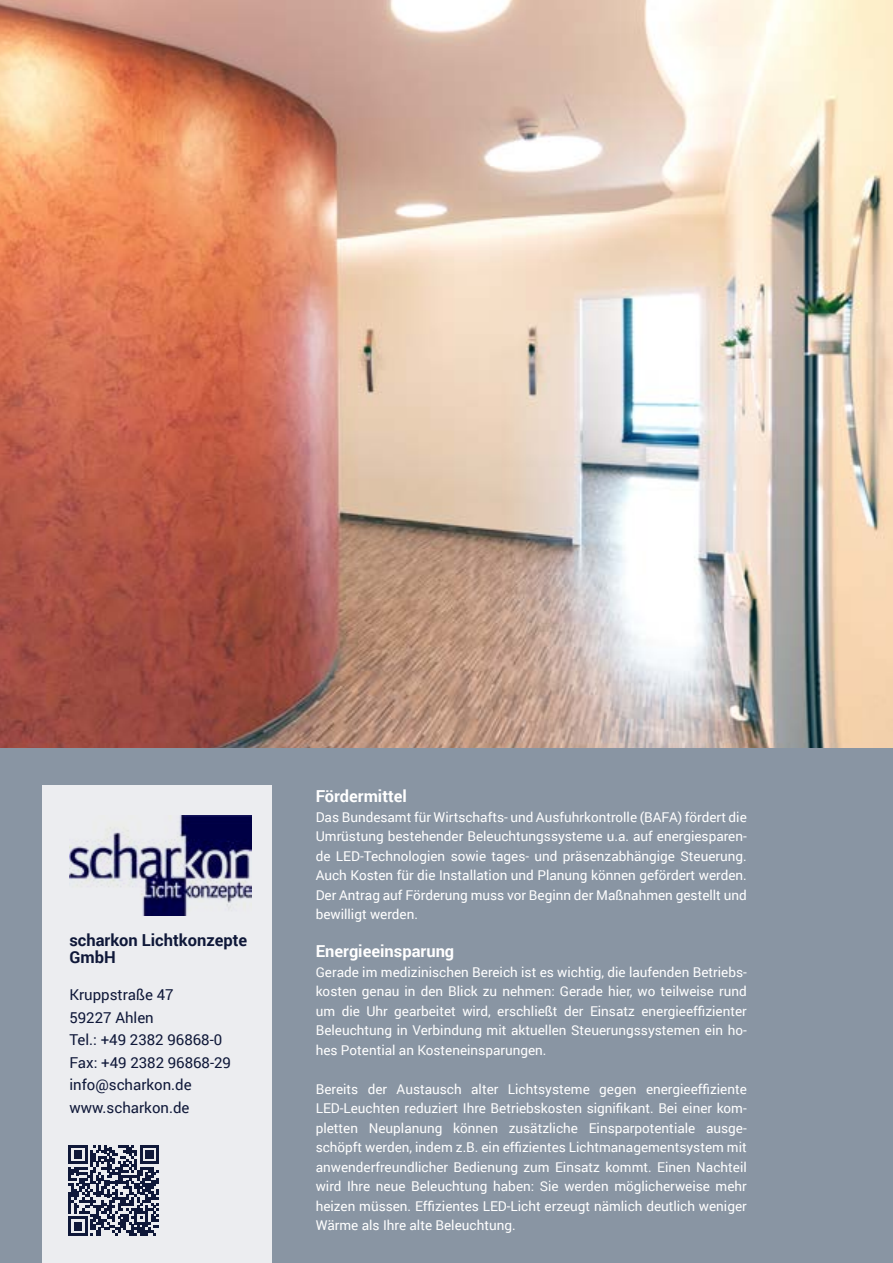
<style>
.page{position:relative;width:893px;height:1263px;background:#fff}
.page>*{position:absolute;margin:0;border:0;box-sizing:border-box;transform-origin:0 0}
.t1{font:700 16.5px "Roboto";color:#fff}
.t2{font:700 16.5px/16.5px "Roboto";color:#0f1839}
.t3{font:15px/22.5px "Roboto";color:#0f1839}
.t4{font:13.5px/19.5px "Roboto";color:#fff;text-align:justify}
</style>
<div class="page">
<img style="left:0;top:0;width:893px;height:748px">
<div style="left:0;top:748px;width:893px;height:515px;background:#8995a3"></div>
<div style="left:43px;top:785px;width:229px;height:478px;background:#ecedf0"></div>
<img style="left:69px;top:815px;width:183px;height:101px">
<svg style="left:68px;top:1145px;width:91px;height:90px"></svg>
<p class="t2" style="left:69px;top:932px;width:179px">scharkon Lichtkonzepte<br>GmbH</p>
<p class="t3" style="left:69px;top:983px;width:163px">Kruppstraße 47<br>59227 Ahlen<br>Tel.: +49 2382 96868-0<br>Fax: +49 2382 96868-29 info@scharkon.de www.scharkon.de</p>
<p class="t1" style="left:316px;top:785px;width:93px">Fördermittel</p>
<p class="t4" style="left:316px;top:807px;width:433px">Das Bundesamt für Wirtschafts- und Ausfuhrkontrolle (BAFA) fördert die Umrüstung bestehender Beleuchtungssysteme u.a. auf energiesparen&shy;de LED-Technologien sowie tages- und präsenzabhängige Steuerung.<br>Auch Kosten für die Installation und Planung können gefördert werden.<br>Der Antrag auf Förderung muss vor Beginn der Maßnahmen gestellt und bewilligt werden.</p>
<p class="t1" style="left:316px;top:940px;width:140px">Energieeinsparung</p>
<p class="t4" style="left:316px;top:962px;width:433px">Gerade im medizinischen Bereich ist es wichtig, die laufenden Betriebs&shy;kosten genau in den Blick zu nehmen: Gerade hier, wo teilweise rund um die Uhr gearbeitet wird, erschließt der Einsatz energieeffizienter Beleuchtung in Verbindung mit aktuellen Steuerungssystemen ein ho&shy;hes Potential an Kosteneinsparungen.</p>
<p class="t4" style="left:316px;top:1079px;width:433px">Bereits der Austausch alter Lichtsysteme gegen energieeffiziente LED-Leuchten reduziert Ihre Betriebskosten signifikant. Bei einer kom&shy;pletten Neuplanung können zusätzliche Einsparpotentiale ausge&shy;schöpft werden, indem z.B. ein effizientes Lichtmanagementsystem mit anwenderfreundlicher Bedienung zum Einsatz kommt. Einen Nachteil wird Ihre neue Beleuchtung haben: Sie werden möglicherweise mehr heizen müssen. Effizientes LED-Licht erzeugt nämlich deutlich weniger Wärme als Ihre alte Beleuchtung.</p>
</div>
